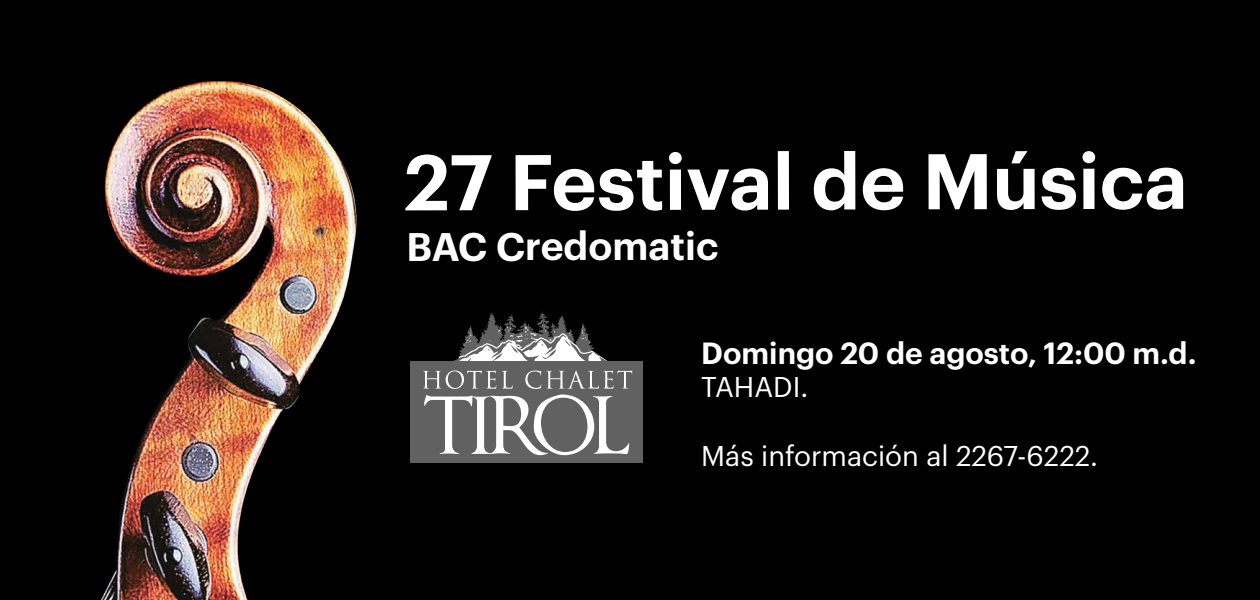
<style>
.page{position:relative;width:1260px;height:600px;background:#000}
.page>*{position:absolute;margin:0;border:0;box-sizing:border-box;transform-origin:0 0}
.t1{font:600 77px "Graphik";letter-spacing:-.005em;color:#fff}
.t2{font:600 39px "Graphik";letter-spacing:-.005em;color:#fff}
.t3{font:600 30px "Graphik";color:#fff}
.t4{font:28px "Graphik";color:#fff}
</style>
<div class="page">
<img style="left:100px;top:81px;width:257px;height:519px">
<div style="left:411px;top:361px;width:232px;height:101px;background:#616161"></div>
<svg style="left:423px;top:311px;width:209px;height:78px"></svg>
<svg style="left:424px;top:395px;width:205px;height:60px"></svg>
<h1 class="t1" style="left:404px;top:123px;width:785px">27 Festival de Música</h1>
<h2 class="t2" style="left:406px;top:216px;width:314px">BAC Credomatic</h2>
<p class="t3" style="left:701px;top:330px;width:497px">Domingo 20 de agosto, 12:00 m.d.</p>
<p class="t4" style="left:701px;top:366px;width:109px">TAHADI.</p>
<p class="t4" style="left:701px;top:435px;width:398px">Más información al 2267-6222.</p>
</div>
